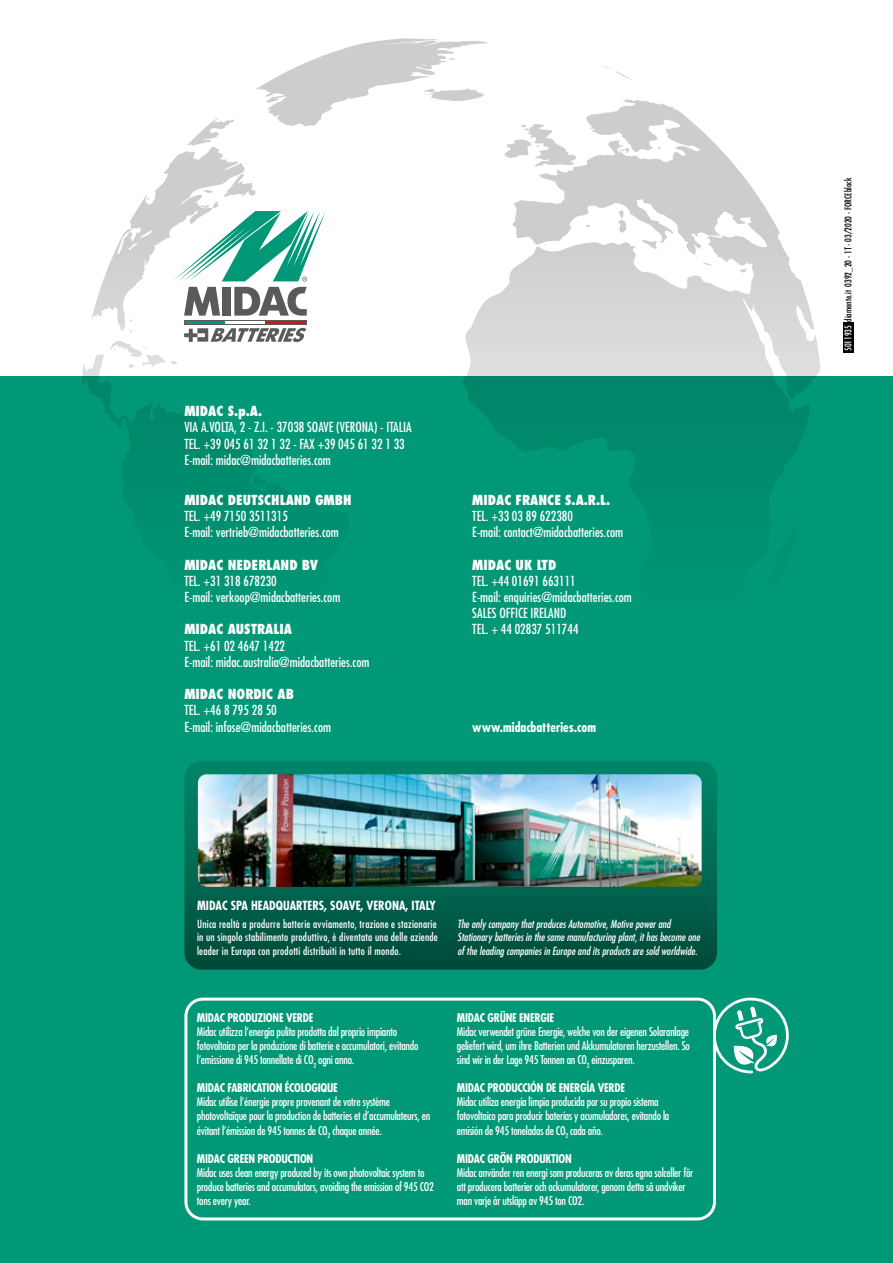
<style>
.page{position:relative;width:893px;height:1263px;background:#fff}
.page>*{position:absolute;margin:0;border:0;box-sizing:border-box;transform-origin:0 0}
.t1{font:condensed 13.5px "Futura Std";color:#fff}
.t2{font:800 condensed 13.5px "Futura Std";color:#fff}
.t3{font:700 condensed 13.5px "Futura Std";color:#fff}
.t4{font:700 condensed 12.3px "Futura Std";color:#fff}
.t5{font:condensed 11.7px/14.1px "Futura Std";letter-spacing:-.02em;color:#fff}
.t6{font:700 condensed 11.7px "Futura Std";letter-spacing:-.02em;color:#fff}
.t7{font:italic condensed 10.95px/13.6px "Futura Std";color:#fff}
.t8{font:condensed 10.95px/13.6px "Futura Std";letter-spacing:.02em;color:#fff;text-align:justify}
.t9{font:condensed 9px "Futura Std";color:#000}
.s1{color:#fff}
</style>
<div class="page">
<div style="left:843px;top:323px;width:11px;height:30px;background:#000"></div>
<div style="left:0;top:376px;width:893px;height:887px;background:#009877"></div>
<div style="left:184px;top:761px;width:533px;height:209px;background:linear-gradient(to bottom,#00886b,#004c3b);border-radius:17px"></div>
<img style="left:198px;top:774px;width:504px;height:113px">
<svg style="left:462px;top:99px;width:359px;height:393px"></svg>
<svg style="left:601px;top:65px;width:30px;height:15px"></svg>
<svg style="left:505px;top:124px;width:71px;height:42px"></svg>
<svg style="left:82px;top:364px;width:206px;height:128px"></svg>
<svg style="left:642px;top:239px;width:15px;height:10px"></svg>
<svg style="left:618px;top:210px;width:8px;height:23px"></svg>
<svg style="left:586px;top:225px;width:4px;height:3px"></svg>
<svg style="left:621px;top:148px;width:9px;height:5px"></svg>
<svg style="left:657px;top:146px;width:4px;height:3px"></svg>
<svg style="left:702px;top:263px;width:11px;height:3px"></svg>
<svg style="left:740px;top:269px;width:7px;height:4px"></svg>
<svg style="left:91px;top:38px;width:396px;height:330px"></svg>
<svg style="left:184px;top:320px;width:122px;height:4px"></svg>
<hr style="left:185px;top:321px;width:41px;height:2px;background:#009877">
<hr style="left:226px;top:321px;width:40px;height:2px;background:#fff">
<hr style="left:265px;top:321px;width:41px;height:2px;background:#cd171a">
<svg style="left:710px;top:997px;width:79px;height:76px"></svg>
<div style="left:184px;top:997px;width:532px;height:223px;border:3px solid #fff;border-radius:17px"></div>
<p class="t2" style="left:184px;top:403px;width:79px">MIDAC S.p.A.</p>
<p class="t1" style="left:184px;top:419px;width:229px">VIA A.VOLTA, 2 - Z.I. - 37038 SOAVE (VERONA) - ITALIA</p>
<p class="t1" style="left:184px;top:435px;width:222px">TEL. +39 045 61 32 1 32 - FAX +39 045 61 32 1 33</p>
<p class="t1" style="left:184px;top:452px;width:148px">E-mail: midac@midacbatteries.com</p>
<p class="t2" style="left:184px;top:491px;width:169px">MIDAC DEUTSCHLAND GMBH</p>
<p class="t1" style="left:184px;top:508px;width:105px">TEL. +49 7150 3511315</p>
<p class="t1" style="left:184px;top:524px;width:156px">E-mail: vertrieb@midacbatteries.com</p>
<p class="t2" style="left:184px;top:556px;width:135px">MIDAC NEDERLAND BV</p>
<p class="t1" style="left:184px;top:573px;width:94px">TEL. +31 318 678230</p>
<p class="t1" style="left:184px;top:589px;width:157px">E-mail: verkoop@midacbatteries.com</p>
<p class="t2" style="left:184px;top:621px;width:109px">MIDAC AUSTRALIA</p>
<p class="t1" style="left:184px;top:637px;width:102px">TEL. +61 02 4647 1422</p>
<p class="t1" style="left:184px;top:654px;width:186px">E-mail: midac.australia@midacbatteries.com</p>
<p class="t2" style="left:184px;top:686px;width:111px">MIDAC NORDIC AB</p>
<p class="t1" style="left:184px;top:702px;width:94px">TEL. +46 8 795 28 50</p>
<p class="t1" style="left:184px;top:718px;width:148px">E-mail: infose@midacbatteries.com</p>
<p class="t2" style="left:472px;top:491px;width:139px">MIDAC FRANCE S.A.R.L.</p>
<p class="t1" style="left:472px;top:508px;width:102px">TEL. +33 03 89 622380</p>
<p class="t1" style="left:472px;top:524px;width:152px">E-mail: contact@midacbatteries.com</p>
<p class="t2" style="left:472px;top:556px;width:86px">MIDAC UK LTD</p>
<p class="t1" style="left:472px;top:573px;width:105px">TEL. +44 01691 663111</p>
<p class="t1" style="left:472px;top:589px;width:161px">E-mail: enquiries@midacbatteries.com</p>
<p class="t1" style="left:472px;top:605px;width:96px">SALES OFFICE IRELAND</p>
<p class="t1" style="left:472px;top:621px;width:108px">TEL. + 44 02837 511744</p>
<p class="t3" style="left:472px;top:718px;width:125px">www.midacbatteries.com</p>
<p class="t4" style="left:197px;top:897px;width:240px">MIDAC SPA HEADQUARTERS, SOAVE, VERONA, ITALY</p>
<p class="t8" style="left:197px;top:916px;width:242px">Unica realtà a produrre batterie avviamento, trazione e stazionarie in un singolo stabilimento produttivo, è diventata una delle aziende leader in Europa con prodotti distribuiti in tutto il mondo.</p>
<p class="t7" style="left:458px;top:917px;width:244px">The only company that produces Automotive, Motive power and<br>Stationary batteries in the same manufacturing plant, it has become one of the leading companies in Europe and its products are sold worldwide.</p>
<p class="t6" style="left:197px;top:1010px;width:118px">MIDAC PRODUZIONE VERDE</p>
<p class="t5" style="left:197px;top:1025px;width:223px">Midac utilizza l’energia pulita prodotta dal proprio impianto fotovoltaico per la produzione di batterie e accumulatori, evitando l’emissione di 945 tonnellate di CO<sub>2</sub> ogni anno.</p>
<p class="t6" style="left:197px;top:1081px;width:143px">MIDAC FABRICATION ÉCOLOGIQUE</p>
<p class="t5" style="left:197px;top:1095px;width:235px">Midac utilise l’énergie propre provenant de votre système photovoltaïque pour la production de batteries et d’accumulateurs, en évitant l’émission de 945 tonnes de CO<sub>2</sub> chaque année.</p>
<p class="t6" style="left:197px;top:1151px;width:118px">MIDAC GREEN PRODUCTION</p>
<p class="t5" style="left:197px;top:1165px;width:239px">Midac uses clean energy produced by its own photovoltaic system to produce batteries and accumulators, avoiding the emission of 945 CO2 tons every year.</p>
<p class="t6" style="left:457px;top:1010px;width:99px">MIDAC GRÜNE ENERGIE</p>
<p class="t5" style="left:457px;top:1025px;width:235px;text-align:justify">Midac verwendet grüne Energie, welche von der eigenen Solaranlage geliefert wird, um ihre Batterien und Akkumulatoren herzustellen. So sind wir in der Lage 945 Tonnen an CO<sub>2</sub> einzusparen.</p>
<p class="t6" style="left:457px;top:1081px;width:170px">MIDAC PRODUCCIÓN DE ENERGÍA VERDE</p>
<p class="t5" style="left:457px;top:1095px;width:214px">Midac utiliza energía limpia producida por su propio sistema fotovoltaico para producir baterías y acumuladores, evitando la emisión de 945 toneladas de CO<sub>2</sub> cada año.</p>
<p class="t6" style="left:457px;top:1151px;width:117px">MIDAC GRÖN PRODUKTION</p>
<p class="t5" style="left:457px;top:1165px;width:238px">Midac använder ren energi som produceras av deras egna solceller för att producera batterier och ackumulatorer, genom detta så undviker man varje år utsläpp av 945 ton CO2.</p>
<p class="t9" style="left:843px;top:351px;width:175px;rotate:-90deg"><span class="s1">5011935</span> diamente.it 0392_20 - 1T - 03/2020 - FORCEblock</p>
</div>
